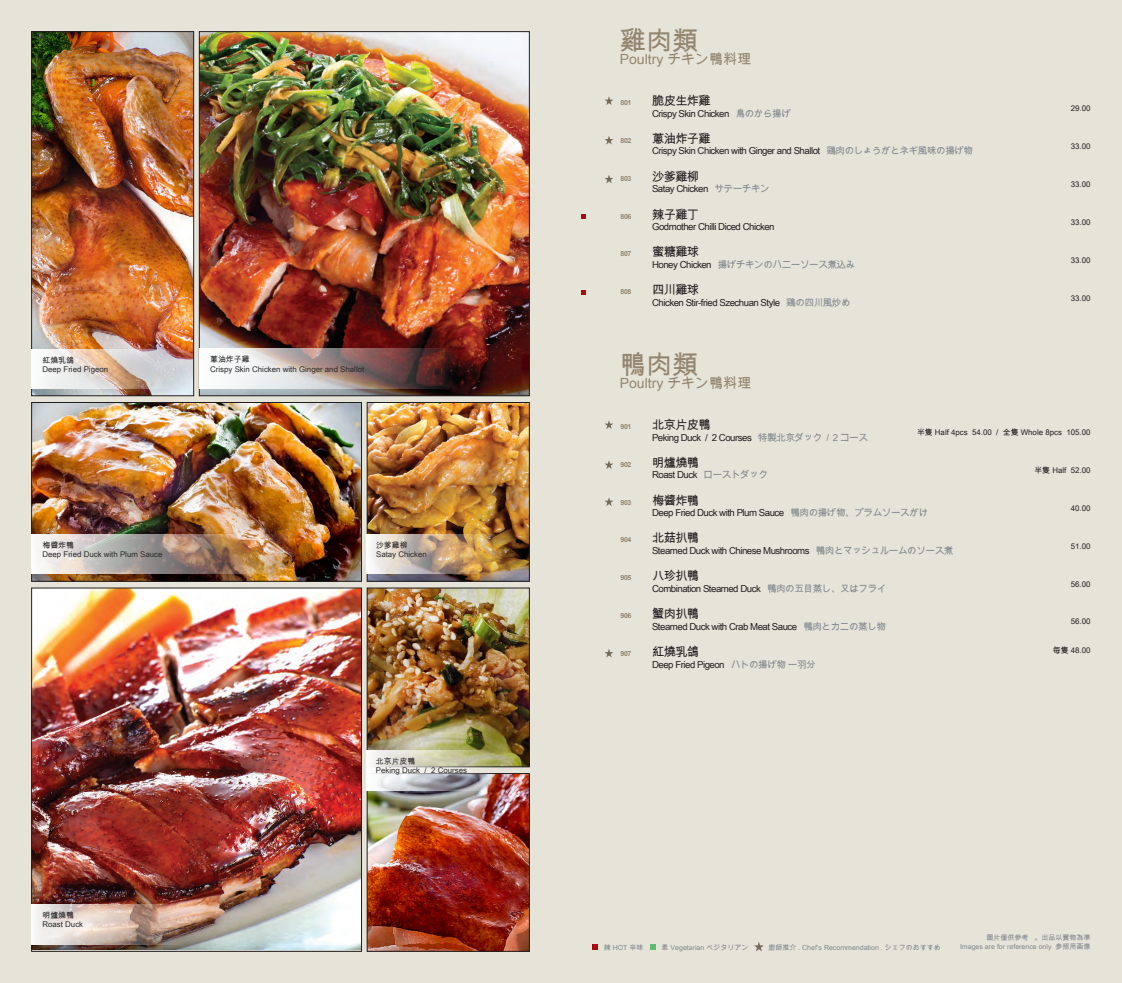
<style>
.page{position:relative;width:1122px;height:983px;background:#fff}
.page>*{position:absolute;margin:0;border:0;box-sizing:border-box;transform-origin:0 0}
.t1{font:26.25px "Arial Unicode MS";color:#938671}
.t2{font:14px "Arial Unicode MS";color:#938671}
.t3{font:12.25px "Arial Unicode MS";letter-spacing:-.05em;color:#231f20}
.t4{font:9.62px "Arial Unicode MS";letter-spacing:-.05em;color:#231f20}
.t5{font:9.62px "Arial Unicode MS";letter-spacing:-.05em;color:#81898e}
.t6{font:7.88px "Arial Unicode MS";color:#2b292a}
.t7{font:7.88px "Arial Unicode MS";color:#231f20}
.t8{font:7px "Arial Unicode MS";color:#81898e}
.t9{font:700 7px "Arial";letter-spacing:-.05em;color:#938671}
.s1{color:#81898e}
.s2{color:#231f20}
</style>
<div class="page">
<div style="left:0;top:0;width:1121px;height:982px;background:#e6e3d8"></div>
<img style="left:201px;top:34px;width:326px;height:360px">
<div style="left:199px;top:32px;width:330px;height:364px;border:1px solid #231f20"></div>
<img style="left:369px;top:404px;width:158px;height:175px">
<div style="left:367px;top:402px;width:162px;height:179px;border:1px solid #231f20"></div>
<img style="left:369px;top:589px;width:158px;height:161px">
<div style="left:367px;top:587px;width:162px;height:179px;border:1px solid #231f20"></div>
<img style="left:369px;top:789px;width:158px;height:160px">
<div style="left:367px;top:773px;width:162px;height:178px;border:1px solid #231f20"></div>
<img style="left:34px;top:589px;width:325px;height:360px">
<img style="left:34px;top:34px;width:158px;height:360px">
<div style="left:32px;top:32px;width:162px;height:364px;border:1px solid #231f20"></div>
<img style="left:34px;top:404px;width:325px;height:175px">
<div style="left:32px;top:402px;width:329px;height:179px;border:1px solid #231f20"></div>
<img style="left:32px;top:904px;width:191px;height:39px">
<img style="left:366px;top:750px;width:163px;height:39px">
<img style="left:367px;top:534px;width:162px;height:39px">
<img style="left:32px;top:534px;width:328px;height:39px">
<img style="left:32px;top:349px;width:191px;height:40px">
<svg style="left:581px;top:290px;width:4px;height:4px"></svg>
<img style="left:199px;top:349px;width:322px;height:39px">
<svg style="left:650px;top:944px;width:5px;height:5px"></svg>
<svg style="left:754px;top:942px;width:9px;height:9px"></svg>
<svg style="left:592px;top:944px;width:5px;height:5px"></svg>
<svg style="left:605px;top:175px;width:8px;height:8px"></svg>
<svg style="left:604px;top:136px;width:9px;height:8px"></svg>
<svg style="left:604px;top:96px;width:9px;height:9px"></svg>
<svg style="left:604px;top:420px;width:9px;height:9px"></svg>
<svg style="left:604px;top:460px;width:9px;height:9px"></svg>
<svg style="left:604px;top:497px;width:9px;height:9px"></svg>
<svg style="left:604px;top:649px;width:9px;height:8px"></svg>
<svg style="left:581px;top:214px;width:4px;height:4px"></svg>
<p class="t6" style="left:42px;top:354px;width:33px">紅燒乳鴿</p>
<p class="t6" style="left:42px;top:363px;width:67px">Deep Fried Pigeon</p>
<p class="t6" style="left:210px;top:353px;width:41px">蔥油炸子雞</p>
<p class="t6" style="left:210px;top:363px;width:156px">Crispy Skin Chicken with Ginger and Shallot</p>
<p class="t6" style="left:42px;top:539px;width:33px">梅醬炸鴨</p>
<p class="t6" style="left:42px;top:548px;width:121px">Deep Fried Duck with Plum Sauce</p>
<p class="t6" style="left:376px;top:539px;width:33px">沙爹雞柳</p>
<p class="t6" style="left:376px;top:548px;width:52px">Satay Chicken</p>
<p class="t6" style="left:42px;top:909px;width:33px">明爐燒鴨</p>
<p class="t6" style="left:42px;top:918px;width:42px">Roast Duck</p>
<p class="t6" style="left:376px;top:755px;width:41px">北京片皮鴨</p>
<p class="t6" style="left:376px;top:764px;width:93px">Peking Duck / 2 Courses</p>
<p class="t1" style="left:619px;top:22px;width:80px">雞肉類</p>
<p class="t2" style="left:619px;top:49px;width:133px">Poultry チキン鴨料理</p>
<p class="t9" style="left:620px;top:98px;width:12px">801</p>
<p class="t3" style="left:652px;top:92px;width:60px">脆皮生炸雞</p>
<p class="t4" style="left:652px;top:106px;width:140px">Crispy Skin Chicken <span class="s1">鳥のから揚げ</span></p>
<p class="t9" style="left:620px;top:136px;width:12px">802</p>
<p class="t3" style="left:652px;top:130px;width:60px">蔥油炸子雞</p>
<p class="t4" style="left:652px;top:144px;width:322px">Crispy Skin Chicken with Ginger and Shallot <span class="s1">鶏肉のしょうがとネギ風味の揚げ物</span></p>
<p class="t9" style="left:620px;top:174px;width:12px">803</p>
<p class="t3" style="left:652px;top:167px;width:49px">沙爹雞柳</p>
<p class="t4" style="left:652px;top:182px;width:119px">Satay Chicken <span class="s1">サテーチキン</span></p>
<p class="t9" style="left:620px;top:211px;width:12px">806</p>
<p class="t3" style="left:652px;top:205px;width:49px">辣子雞丁</p>
<p class="t4" style="left:652px;top:220px;width:124px">Godmother Chilli Diced Chicken</p>
<p class="t9" style="left:620px;top:249px;width:12px">807</p>
<p class="t3" style="left:652px;top:243px;width:49px">蜜糖雞球</p>
<p class="t5" style="left:652px;top:257px;width:205px"><span class="s2">Honey Chicken</span> 揚げチキンのハニーソース煮込み</p>
<p class="t9" style="left:620px;top:287px;width:12px">808</p>
<p class="t3" style="left:652px;top:281px;width:49px">四川雞球</p>
<p class="t4" style="left:652px;top:295px;width:200px">Chicken Stir-fried Szechuan Style <span class="s1">鶏の四川風炒め</span></p>
<p class="t1" style="left:619px;top:346px;width:80px">鴨肉類</p>
<p class="t2" style="left:619px;top:372px;width:133px">Poultry チキン鴨料理</p>
<p class="t7" style="left:1070px;top:103px;width:21px">29.00</p>
<p class="t7" style="left:1070px;top:141px;width:21px">33.00</p>
<p class="t7" style="left:1070px;top:178px;width:21px">33.00</p>
<p class="t7" style="left:1070px;top:216px;width:21px">33.00</p>
<p class="t7" style="left:1070px;top:254px;width:21px">33.00</p>
<p class="t7" style="left:1070px;top:292px;width:21px">33.00</p>
<p class="t9" style="left:620px;top:422px;width:12px">901</p>
<p class="t3" style="left:652px;top:415px;width:60px">北京片皮鴨</p>
<p class="t4" style="left:652px;top:430px;width:217px">Peking Duck / 2 Courses <span class="s1">特製北京ダック / 2 コース</span></p>
<p class="t9" style="left:620px;top:459px;width:12px">902</p>
<p class="t3" style="left:652px;top:453px;width:49px">明爐燒鴨</p>
<p class="t4" style="left:652px;top:468px;width:117px">Roast Duck <span class="s1">ローストダック</span></p>
<p class="t9" style="left:620px;top:497px;width:12px">903</p>
<p class="t3" style="left:652px;top:491px;width:49px">梅醬炸鴨</p>
<p class="t4" style="left:652px;top:505px;width:277px">Deep Fried Duck with Plum Sauce <span class="s1">鴨肉の揚げ物、プラムソースがけ</span></p>
<p class="t9" style="left:620px;top:535px;width:12px">904</p>
<p class="t3" style="left:652px;top:529px;width:49px">北菇扒鴨</p>
<p class="t4" style="left:652px;top:543px;width:303px">Steamed Duck with Chinese Mushrooms <span class="s1">鴨肉とマッシュルームのソース煮</span></p>
<p class="t9" style="left:620px;top:573px;width:12px">905</p>
<p class="t3" style="left:652px;top:567px;width:49px">八珍扒鴨</p>
<p class="t4" style="left:652px;top:581px;width:236px">Combination Steamed Duck <span class="s1">鴨肉の五目蒸し、又はフライ</span></p>
<p class="t9" style="left:620px;top:611px;width:12px">906</p>
<p class="t3" style="left:652px;top:604px;width:49px">蟹肉扒鴨</p>
<p class="t4" style="left:652px;top:619px;width:235px">Steamed Duck with Crab Meat Sauce <span class="s1">鴨肉とカニの蒸し物</span></p>
<p class="t9" style="left:620px;top:648px;width:12px">907</p>
<p class="t3" style="left:652px;top:642px;width:49px">紅燒乳鴿</p>
<p class="t4" style="left:652px;top:657px;width:165px">Deep Fried Pigeon <span class="s1">ハトの揚げ物 ー羽分</span></p>
<p class="t7" style="left:916px;top:426px;width:175px">半隻 Half 4pcs 54.00 / 全隻 Whole 8pcs 105.00</p>
<p class="t7" style="left:1034px;top:464px;width:58px">半隻 Half 52.00</p>
<p class="t7" style="left:1070px;top:502px;width:21px">40.00</p>
<p class="t7" style="left:1070px;top:540px;width:21px">51.00</p>
<p class="t7" style="left:1070px;top:578px;width:21px">56.00</p>
<p class="t7" style="left:1070px;top:615px;width:21px">56.00</p>
<p class="t7" style="left:1052px;top:644px;width:39px">毎隻 48.00</p>
<p class="t8" style="left:603px;top:942px;width:41px">辣 HOT 辛味</p>
<p class="t8" style="left:661px;top:941px;width:88px">素 Vegetarian ベジタリアン</p>
<p class="t8" style="left:768px;top:941px;width:174px">廚師推介 . Chef’s Recommendation . シェフのおすすめ</p>
<p class="t8" style="left:986px;top:931px;width:105px">圖片僅供參考 。出品以實物為準</p>
<p class="t8" style="left:959px;top:940px;width:132px">Images are for reference only 参照用画像</p>
</div>
